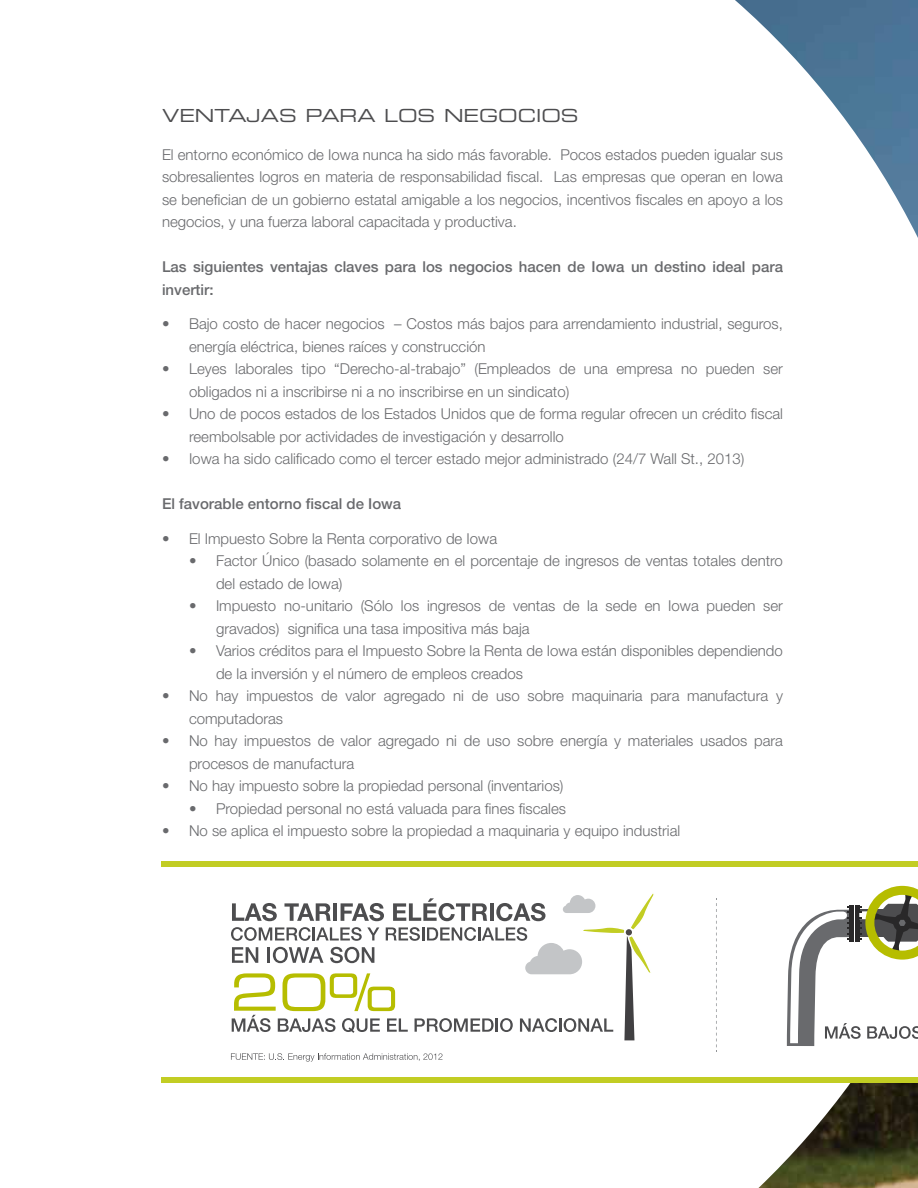
<style>
.page{position:relative;width:918px;height:1188px;background:#fff}
.page>*{position:absolute;margin:0;border:0;box-sizing:border-box;transform-origin:0 0}
.t1{font:18px "Eurostile Extended Two";color:#4d4d4f}
.t2{font:300 15px/22.5px "Helvetica Neue";color:#696a6d}
.t3{font:500 15px/22.5px "Helvetica Neue";color:#696a6d}
</style>
<div class="page">
<img style="left:735px;top:0;width:183px;height:1188px">
<div style="left:162px;top:864px;width:756px;height:216px;background:#fff"></div>
<div style="left:162px;top:861px;width:756px;height:6px;background:#c2cd23"></div>
<div style="left:162px;top:1077px;width:756px;height:6px;background:#c2cd23"></div>
<svg style="left:716px;top:899px;width:1px;height:153px"></svg>
<svg style="left:787px;top:886px;width:131px;height:160px"></svg>
<svg style="left:231px;top:893px;width:423px;height:147px"></svg>
<svg style="left:231px;top:1053px;width:211px;height:9px"></svg>
<p class="t1" style="left:162px;top:103px;width:418px">VENTAJAS PARA LOS NEGOCIOS</p>
<p class="t2" style="left:162px;top:143px;width:623px;text-align:justify">El entorno económico de Iowa nunca ha sido más favorable. Pocos estados pueden igualar sus sobresalientes logros en materia de responsabilidad fiscal. Las empresas que operan en Iowa se benefician de un gobierno estatal amigable a los negocios, incentivos fiscales en apoyo a los negocios, y una fuerza laboral capacitada y productiva.</p>
<p class="t3" style="left:162px;top:255px;width:623px">Las siguientes ventajas claves para los negocios hacen de Iowa un destino ideal para invertir:</p>
<p class="t2" style="left:189px;top:312px;width:595px;text-indent:-27px">• Bajo costo de hacer negocios – Costos más bajos para arrendamiento industrial, seguros, energía eléctrica, bienes raíces y construcción</p>
<p class="t2" style="left:189px;top:357px;width:596px;text-indent:-27px">• Leyes laborales tipo “Derecho-al-trabajo” (Empleados de una empresa no pueden ser obligados ni a inscribirse ni a no inscribirse en un sindicato)</p>
<p class="t2" style="left:189px;top:402px;width:596px;text-indent:-27px">• Uno de pocos estados de los Estados Unidos que de forma regular ofrecen un crédito fiscal reembolsable por actividades de investigación y desarrollo</p>
<p class="t2" style="left:162px;top:447px;width:584px">• Iowa ha sido calificado como el tercer estado mejor administrado (24/7 Wall St., 2013)</p>
<p class="t3" style="left:162px;top:492px;width:241px">El favorable entorno fiscal de Iowa</p>
<p class="t2" style="left:162px;top:527px;width:337px">• El Impuesto Sobre la Renta corporativo de Iowa</p>
<p class="t2" style="left:216px;top:549px;width:568px;text-indent:-27px">• Factor Único (basado solamente en el porcentaje de ingresos de ventas totales dentro del estado de Iowa)</p>
<p class="t2" style="left:216px;top:594px;width:569px;text-indent:-27px">• Impuesto no-unitario (Sólo los ingresos de ventas de la sede en Iowa pueden ser gravados) significa una tasa impositiva más baja</p>
<p class="t2" style="left:216px;top:639px;width:568px;text-indent:-27px">• Varios créditos para el Impuesto Sobre la Renta de Iowa están disponibles dependiendo de la inversión y el número de empleos creados</p>
<p class="t2" style="left:189px;top:684px;width:595px;text-indent:-27px">• No hay impuestos de valor agregado ni de uso sobre maquinaria para manufactura y computadoras</p>
<p class="t2" style="left:189px;top:729px;width:596px;text-indent:-27px">• No hay impuestos de valor agregado ni de uso sobre energía y materiales usados para procesos de manufactura</p>
<p class="t2" style="left:162px;top:774px;width:403px">• No hay impuesto sobre la propiedad personal (inventarios)</p>
<p class="t2" style="left:189px;top:797px;width:379px">• Propiedad personal no está valuada para fines fiscales</p>
<p class="t2" style="left:162px;top:819px;width:520px">• No se aplica el impuesto sobre la propiedad a maquinaria y equipo industrial</p>
</div>
